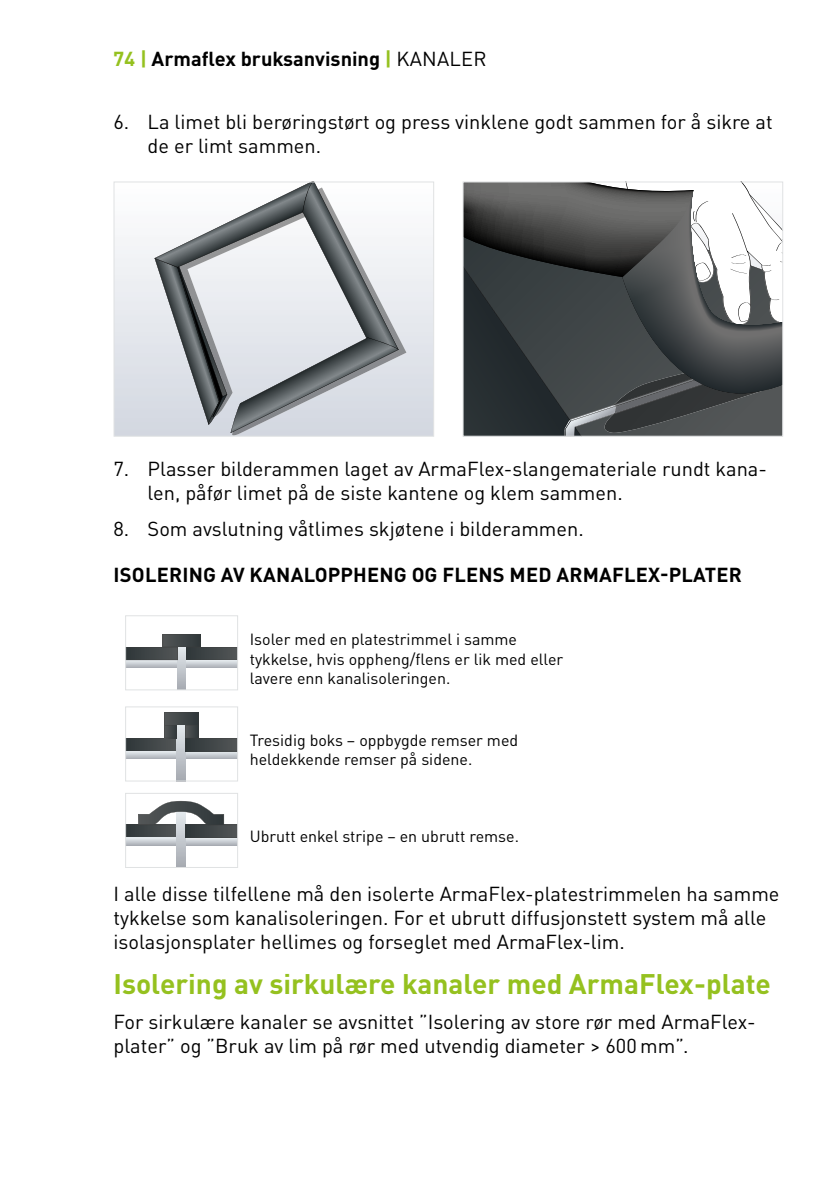
<style>
.page{position:relative;width:840px;height:1191px;background:#fff}
.page>*{position:absolute;margin:0;border:0;box-sizing:border-box;transform-origin:0 0}
.t1{font:700 28px "DIN Pro";color:#95c11f}
.t2{font:20px/24px "DIN Pro";color:#000}
.t3{font:700 20px "DIN Pro";letter-spacing:.01em;color:#000}
.t4{font:16px/19.2px "DIN Pro";color:#000}
.s1{color:#95c11f}
.s2{font-weight:400}
</style>
<div class="page">
<svg style="left:127px;top:660px;width:109px;height:7px"></svg>
<svg style="left:178px;top:660px;width:7px;height:28px"></svg>
<svg style="left:127px;top:634px;width:109px;height:26px"></svg>
<div style="left:125px;top:615px;width:113px;height:75px;border:1px solid #e0e2e3"></div>
<svg style="left:127px;top:751px;width:109px;height:8px"></svg>
<svg style="left:177px;top:751px;width:8px;height:28px"></svg>
<svg style="left:127px;top:712px;width:109px;height:39px"></svg>
<div style="left:125px;top:706px;width:113px;height:75px;border:1px solid #e0e2e3"></div>
<svg style="left:127px;top:838px;width:109px;height:7px"></svg>
<svg style="left:177px;top:837px;width:8px;height:29px"></svg>
<svg style="left:127px;top:801px;width:109px;height:36px"></svg>
<div style="left:125px;top:793px;width:113px;height:75px;border:1px solid #e0e2e3"></div>
<svg style="left:464px;top:183px;width:316px;height:252px"></svg>
<div style="left:462px;top:181px;width:320px;height:256px;border:1px solid #e0e2e3"></div>
<svg style="left:115px;top:183px;width:317px;height:252px"></svg>
<div style="left:113px;top:181px;width:321px;height:256px;border:1px solid #e0e2e3"></div>
<p class="t3" style="left:113px;top:42px;width:310px"><span class="s1">74 |</span> Armaflex bruksanvisning <span class="s1">|</span> <span class="s2">Kanal</span></p>
<p class="t2" style="left:461px;top:45px;width:22px">er</p>
<p class="t2" style="left:147px;top:107px;width:626px;text-indent:-34px">6. La limet bli berøringstørt og press vinklene godt sammen for å sikre at de er limt sammen.</p>
<p class="t2" style="left:147px;top:455px;width:620px;text-indent:-34px">7. Plasser bilderammen laget av ArmaFlex-slangemateriale rundt kana&shy;len, påfør limet på de siste kantene og klem sammen.</p>
<p class="t2" style="left:113px;top:514px;width:471px">8. Som avslutning våtlimes skjøtene i bilderammen.</p>
<p class="t3" style="left:113px;top:558px;width:629px">ISOLERING AV KANALOPPHENG OG FLENS MED ARMAFLEX-PLATER</p>
<p class="t4" style="left:249px;top:628px;width:315px">Isoler med en platestrimmel i samme tykkelse, hvis oppheng/flens er lik med eller lavere enn kanalisoleringen.</p>
<p class="t4" style="left:249px;top:729px;width:270px">Tresidig boks – oppbygde remser med heldekkende remser på sidene.</p>
<p class="t4" style="left:249px;top:825px;width:270px">Ubrutt enkel stripe – en ubrutt remse.</p>
<p class="t2" style="left:113px;top:879px;width:667px">I alle disse tilfellene må den isolerte ArmaFlex-platestrimmelen ha samme tykkelse som kanalisoleringen. For et ubrutt diffusjonstett system må alle isolasjonsplater hellimes og forseglet med ArmaFlex-lim.</p>
<h1 class="t1" style="left:113px;top:960px;width:658px">Isolering av sirkulære kanaler med ArmaFlex-plate</h1>
<p class="t2" style="left:113px;top:1008px;width:643px">For sirkulære kanaler se avsnittet ”Isolering av store rør med ArmaFlex&shy;plater” og ”Bruk av lim på rør med utvendig diameter &gt; 600 mm”.</p>
</div>
